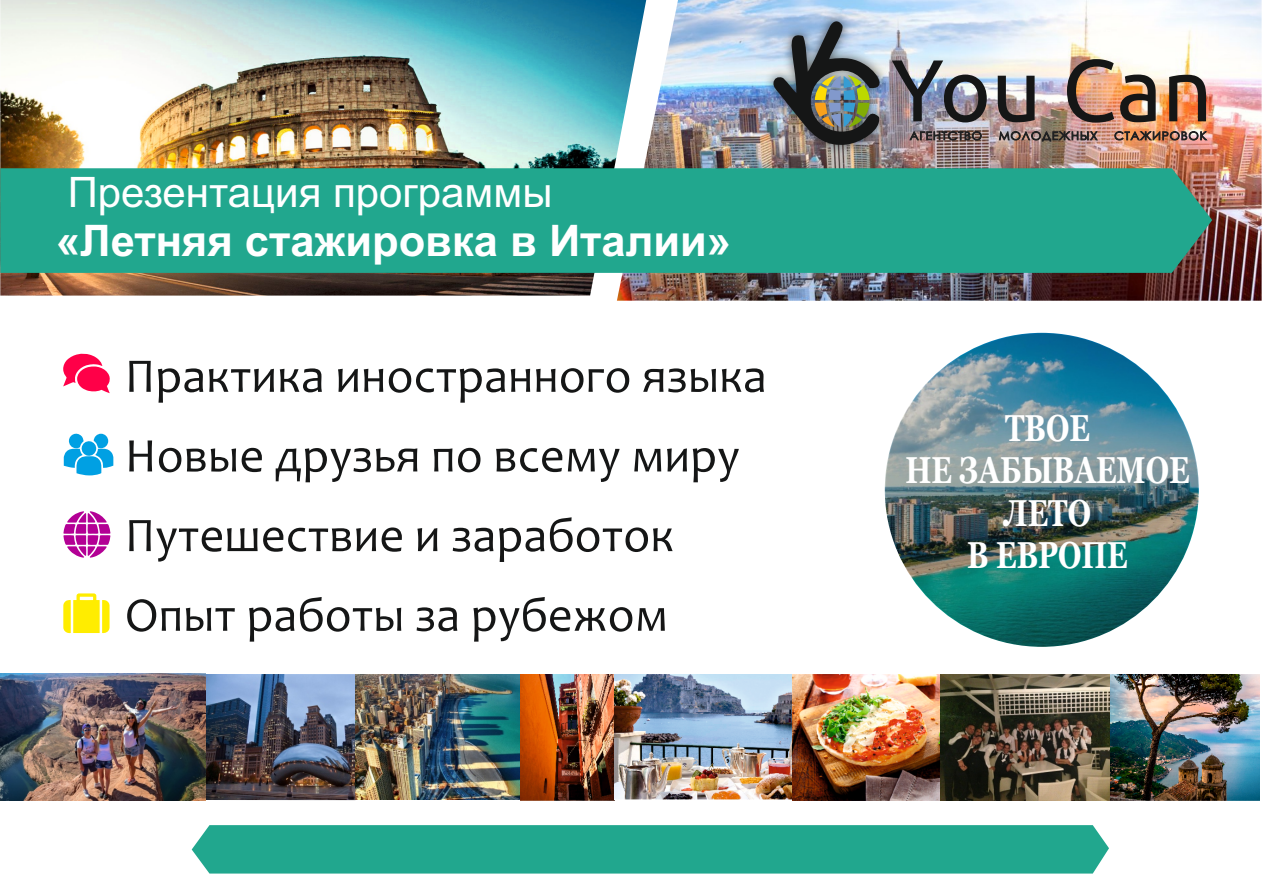
<style>
.page{position:relative;width:1263px;height:893px;background:#fff}
.page>*{position:absolute;margin:0;border:0;box-sizing:border-box;transform-origin:0 0}
.t1{font:700 43.5px "Arial";color:#fff}
.t2{font:42px "Arial";color:#fff}
.t3{font:700 37.2px/42.3px "Georgia";color:#fff;text-align:center;scale:.77 1}
</style>
<div class="page">
<div style="left:192px;top:825px;width:917px;height:48px;background:#21a78e"></div>
<img style="left:617px;top:0;width:644px;height:301px">
<svg style="left:129px;top:361px;width:635px;height:87px"></svg>
<svg style="left:127px;top:448px;width:612px;height:184px"></svg>
<svg style="left:186px;top:597px;width:479px;height:45px"></svg>
<img style="left:0;top:0;width:646px;height:296px">
<img style="left:754px;top:2px;width:453px;height:163px">
<div style="left:0;top:168px;width:1212px;height:105px;background:#21a78e"></div>
<svg style="left:63px;top:353px;width:47px;height:40px"></svg>
<svg style="left:64px;top:433px;width:49px;height:42px"></svg>
<svg style="left:63px;top:511px;width:47px;height:47px"></svg>
<svg style="left:63px;top:593px;width:47px;height:40px"></svg>
<img style="left:0;top:674px;width:1260px;height:127px">
<img style="left:885px;top:334px;width:313px;height:312px;border-radius:50%">
<p class="t2" style="left:68px;top:177px;width:486px">Презентация программы</p>
<p class="t1" style="left:56px;top:224px;width:677px">«Летняя стажировка в Италии»</p>
<p class="t3" style="left:905px;top:410px;width:371px">ТВОЕ<br>НЕ ЗАБЫВАЕМОЕ<br>ЛЕТО<br>В ЕВРОПЕ</p>
</div>
